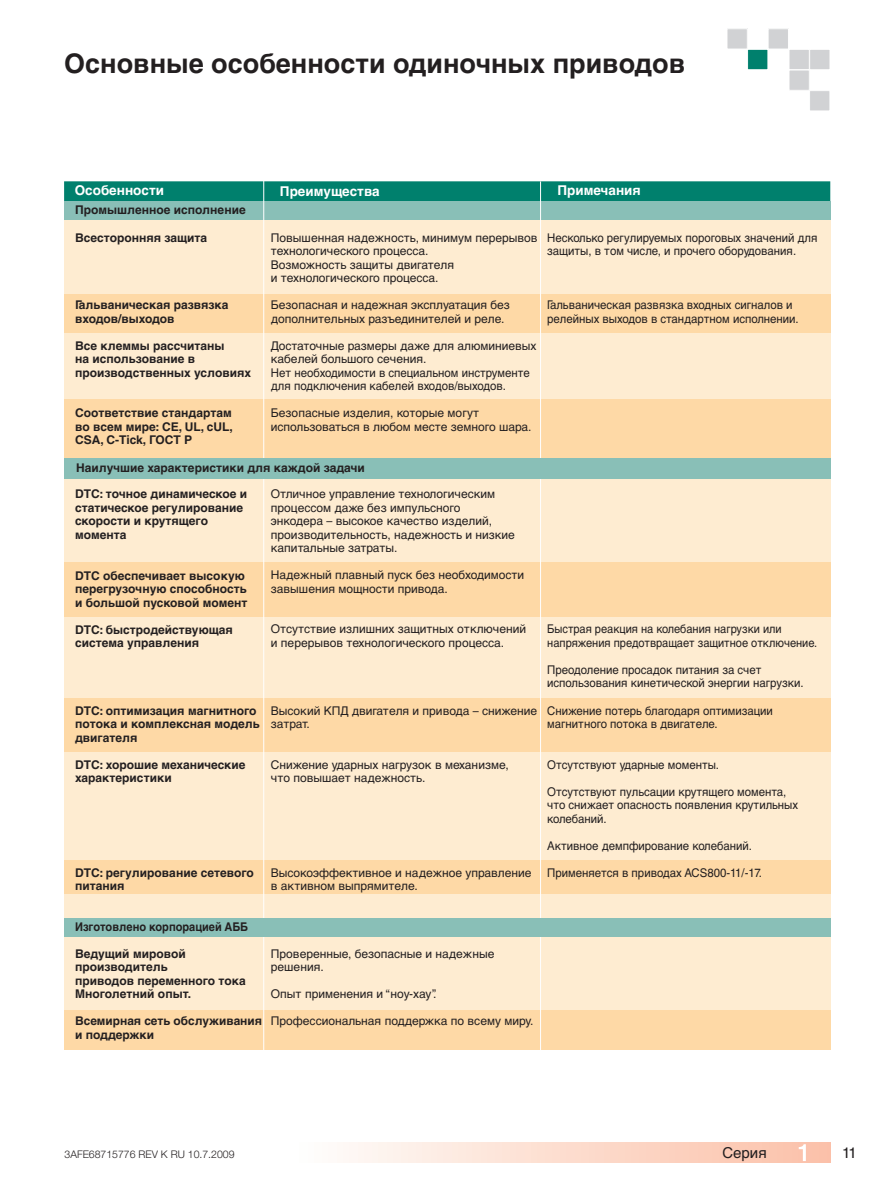
<style>
.page{position:relative;width:894px;height:1188px;background:#fff}
.page>*{position:absolute;margin:0;border:0;box-sizing:border-box;transform-origin:0 0}
.t1{font:700 27px "Helvetica Cyr";color:#231f20}
.t2{font:15px "Helvetica Cyr Upright";color:#231f20}
.t3{font:700 13.5px "Helvetica Cyr";color:#fff}
.t4{font:12px/13.5px "Helvetica Cyr Upright";color:#231f20}
.t5{font:700 12px/13.5px "Helvetica Cyr";color:#231f20}
.t6{font:12px/13.5px "Helvetica Cyr Upright";color:#231f20;scale:.95 1}
.t7{font:12px/13.5px "Helvetica Cyr Upright";color:#231f20;scale:.92 1}
.t8{font:700 12px "Helvetica Cyr";color:#231f20;scale:.92 1}
.t9{font:300 10.5px "Helvetica Neue";color:#231f20}
</style>
<div class="page">
<div style="left:726px;top:29px;width:21px;height:20px;background:#d1d2d4"></div>
<div style="left:726px;top:28px;width:21px;height:21px;border:1px solid #fff"></div>
<div style="left:747px;top:49px;width:20px;height:21px;background:#00806d"></div>
<div style="left:746px;top:49px;width:21px;height:21px;border:1px solid #fff"></div>
<div style="left:767px;top:29px;width:21px;height:20px;background:#d1d2d4"></div>
<div style="left:767px;top:28px;width:21px;height:21px;border:1px solid #fff"></div>
<div style="left:788px;top:49px;width:20px;height:21px;background:#d1d2d4"></div>
<div style="left:788px;top:49px;width:21px;height:21px;border:1px solid #fff"></div>
<div style="left:809px;top:49px;width:20px;height:21px;background:#d1d2d4"></div>
<div style="left:808px;top:49px;width:21px;height:21px;border:1px solid #fff"></div>
<div style="left:788px;top:70px;width:20px;height:20px;background:#d1d2d4"></div>
<div style="left:788px;top:70px;width:21px;height:21px;border:1px solid #fff"></div>
<div style="left:809px;top:91px;width:20px;height:20px;background:#d1d2d4"></div>
<div style="left:808px;top:90px;width:21px;height:21px;border:1px solid #fff"></div>
<div style="left:298px;top:1142px;width:531px;height:20px;background:linear-gradient(to right,#fefdfb,#fbbfa7)"></div>
<svg style="left:798px;top:1144px;width:7px;height:17px"></svg>
<div style="left:64px;top:206px;width:765px;height:805px;background:#feecd1"></div>
<div style="left:64px;top:698px;width:765px;height:53px;background:#fed9a6"></div>
<div style="left:65px;top:182px;width:764px;height:21px;background:#00806d"></div>
<div style="left:64px;top:181px;width:765px;height:23px;border:2px solid #00806d"></div>
<div style="left:64px;top:562px;width:765px;height:54px;background:#fed9a6"></div>
<div style="left:64px;top:294px;width:765px;height:38px;background:#fed9a6"></div>
<div style="left:64px;top:399px;width:765px;height:73px;background:#fed9a6"></div>
<div style="left:64px;top:1010px;width:765px;height:39px;background:#fed9a6"></div>
<div style="left:64px;top:201px;width:765px;height:18px;background:#89bfb7"></div>
<div style="left:64px;top:860px;width:765px;height:34px;background:#fed9a6"></div>
<hr style="left:540px;top:181px;width:1px;height:894px;background:#fff">
<hr style="left:263px;top:181px;width:1px;height:892px;background:#fff">
<div style="left:64px;top:458px;width:765px;height:20px;background:#89bfb7"></div>
<div style="left:64px;top:918px;width:765px;height:18px;background:#89bfb7"></div>
<h1 class="t1" style="left:64px;top:54px;width:622px">Основные особенности одиночных приводов</h1>
<p class="t3" style="left:75px;top:185px;width:91px">Особенности</p>
<p class="t3" style="left:280px;top:186px;width:101px">Преимущества</p>
<p class="t3" style="left:557px;top:185px;width:85px">Примечания</p>
<p class="t5" style="left:75px;top:232px;width:134px">Всесторонняя защита</p>
<p class="t5" style="left:75px;top:204px;width:172px">Промышленное исполнение</p>
<p class="t6" style="left:547px;top:232px;width:286px">Несколько регулируемых пороговых значений для защиты, в том числе, и прочего оборудования.</p>
<p class="t4" style="left:271px;top:232px;width:268px">Повышенная надежность, минимум перерывов технологического процесса.<br>Возможность защиты двигателя<br>и технологического процесса.</p>
<p class="t4" style="left:271px;top:300px;width:240px">Безопасная и надежная эксплуатация без дополнительных разъединителей и реле.</p>
<p class="t4" style="left:271px;top:340px;width:267px">Достаточные размеры даже для алюминиевых кабелей большого сечения.<br>Нет необходимости в специальном инструменте для подключения кабелей входов/выходов.</p>
<p class="t4" style="left:271px;top:408px;width:262px">Безопасные изделия, которые могут использоваться в любом месте земного шара.</p>
<p class="t6" style="left:547px;top:300px;width:266px">Гальваническая развязка входных сигналов и релейных выходов в стандартном исполнении.</p>
<p class="t5" style="left:75px;top:300px;width:155px">Гальваническая развязка входов/выходов</p>
<p class="t5" style="left:75px;top:340px;width:177px">Все клеммы рассчитаны<br>на использование в производственных условиях</p>
<p class="t5" style="left:75px;top:408px;width:159px;text-align:justify">Соответствие стандартам во всем мире: CE, UL, cUL, CSA, C-Tick, ГОСТ Р</p>
<p class="t5" style="left:76px;top:463px;width:290px">Наилучшие характеристики для каждой задачи</p>
<p class="t5" style="left:75px;top:489px;width:173px">DTC: точное динамическое и статическое регулирование скорости и крутящего момента</p>
<p class="t5" style="left:75px;top:570px;width:174px">DTC обеспечивает высокую перегрузочную способность и большой пусковой момент</p>
<p class="t5" style="left:75px;top:624px;width:159px">DTC: быстродействующая система управления</p>
<p class="t4" style="left:271px;top:489px;width:245px">Отличное управление технологическим процессом даже без импульсного энкодера – высокое качество изделий, производительность, надежность и низкие капитальные затраты.</p>
<p class="t4" style="left:271px;top:570px;width:255px">Надежный плавный пуск без необходимости завышения мощности привода.</p>
<p class="t4" style="left:271px;top:624px;width:256px">Отсутствие излишних защитных отключений и перерывов технологического процесса.</p>
<p class="t5" style="left:75px;top:705px;width:186px">DTC: оптимизация магнитного потока и комплексная модель двигателя</p>
<p class="t5" style="left:75px;top:759px;width:172px">DTC: хорошие механические характеристики</p>
<p class="t4" style="left:271px;top:705px;width:267px">Высокий КПД двигателя и привода – снижение затрат.</p>
<p class="t4" style="left:271px;top:759px;width:239px">Снижение ударных нагрузок в механизме, что повышает надежность.</p>
<p class="t5" style="left:75px;top:867px;width:180px">DTC: регулирование сетевого питания</p>
<p class="t8" style="left:75px;top:922px;width:190px">Изготовлено корпорацией AББ</p>
<p class="t5" style="left:75px;top:948px;width:172px">Ведущий мировой производитель<br>приводов переменного тока<br>Многолетний опыт.</p>
<p class="t5" style="left:75px;top:1015px;width:188px">Всемирная сеть обслуживания и поддержки</p>
<p class="t4" style="left:271px;top:867px;width:262px">Высокоэффективное и надежное управление в активном выпрямителе.</p>
<p class="t4" style="left:271px;top:948px;width:225px">Проверенные, безопасные и надежные решения.</p>
<p class="t4" style="left:271px;top:988px;width:167px">Опыт применения и “ноу-хау”.</p>
<p class="t4" style="left:271px;top:1015px;width:264px">Профессиональная поддержка по всему миру.</p>
<p class="t7" style="left:547px;top:624px;width:295px">Быстрая реакция на колебания нагрузки или напряжения предотвращает защитное отключение.</p>
<p class="t6" style="left:547px;top:664px;width:271px">Преодоление просадок питания за счет использования кинетической энергии нагрузки.</p>
<p class="t6" style="left:547px;top:705px;width:239px">Снижение потерь благодаря оптимизации магнитного потока в двигателе.</p>
<p class="t6" style="left:547px;top:759px;width:182px">Отсутствуют ударные моменты.</p>
<p class="t6" style="left:547px;top:786px;width:265px">Отсутствуют пульсации крутящего момента, что снижает опасность появления крутильных колебаний.</p>
<p class="t6" style="left:547px;top:840px;width:217px">Активное демпфирование колебаний.</p>
<p class="t6" style="left:547px;top:867px;width:227px">Применяется в приводах ACS800-11/-17.</p>
<p class="t9" style="left:64px;top:1150px;width:171px">3AFE68715776 REV K RU 10.7.2009</p>
<p class="t2" style="left:722px;top:1147px;width:46px">Серия</p>
<p class="t2" style="left:841px;top:1147px;width:16px">11</p>
</div>
